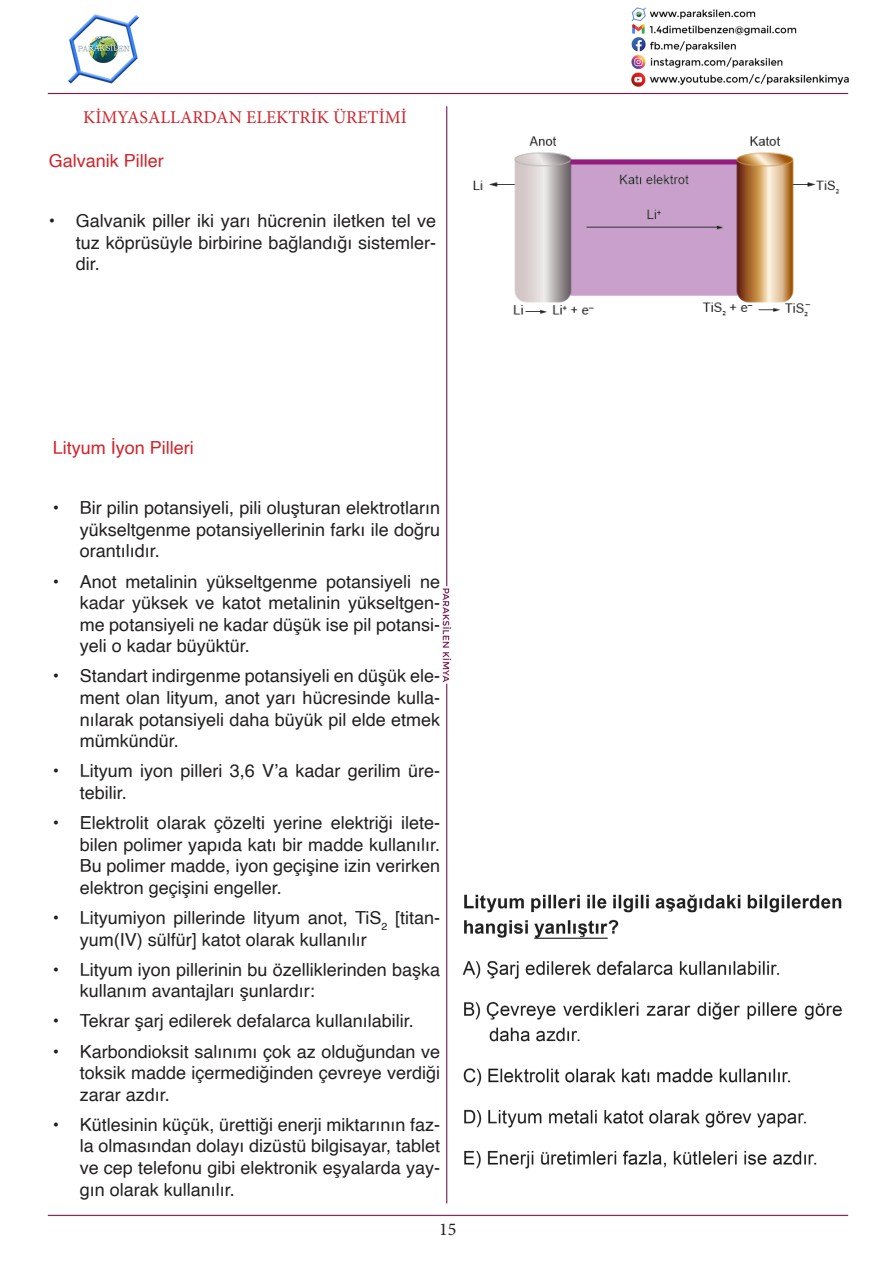
<style>
.page{position:relative;width:893px;height:1263px;background:#fff}
.page>*{position:absolute;margin:0;border:0;box-sizing:border-box;transform-origin:0 0}
.t1{font:18px/21.6px "Helvetica";color:#231f20;text-align:justify}
.t2{font:18px "Helvetica";color:#d1232a}
.t3{font:18px "Minion Pro";color:#d1232a}
.t4{font:18px "Minion Pro";color:#231f20}
</style>
<div class="page">
<img style="left:47px;top:7px;width:802px;height:1210px">
<img style="left:452px;top:128px;width:397px;height:194px">
<img style="left:455px;top:890px;width:394px;height:294px">
<p class="t3" style="left:83px;top:105px;width:325px">KİMYASALLARDAN ELEKTRİK ÜRETİMİ</p>
<p class="t2" style="left:49px;top:147px;width:117px">Galvanik Piller</p>
<p class="t1" style="left:76px;top:211px;width:362px;text-indent:-27px">• Galvanik piller iki yarı hücrenin iletken tel ve tuz köprüsüyle birbirine bağlandığı sistemler&shy;dir.</p>
<p class="t2" style="left:53px;top:434px;width:143px">Lityum İyon Pilleri</p>
<p class="t1" style="left:80px;top:498px;width:362px;text-indent:-27px">• Bir pilin potansiyeli, pili oluşturan elektrotların yükseltgenme potansiyellerinin farkı ile doğru orantılıdır.</p>
<p class="t1" style="left:80px;top:571px;width:362px;text-indent:-27px">• Anot metalinin yükseltgenme potansiyeli ne kadar yüksek ve katot metalinin yükseltgen&shy;me potansiyeli ne kadar düşük ise pil potansi&shy;yeli o kadar büyüktür.</p>
<p class="t1" style="left:80px;top:666px;width:362px;text-indent:-27px">• Standart indirgenme potansiyeli en düşük ele&shy;ment olan lityum, anot yarı hücresinde kulla&shy;nılarak potansiyeli daha büyük pil elde etmek mümkündür.</p>
<p class="t1" style="left:80px;top:761px;width:362px;text-indent:-27px">• Lityum iyon pilleri 3,6 V’a kadar gerilim üre&shy;tebilir.</p>
<p class="t1" style="left:80px;top:812px;width:362px;text-indent:-27px">• Elektrolit olarak çözelti yerine elektriği ilete&shy;bilen polimer yapıda katı bir madde kullanılır.<br>Bu polimer madde, iyon geçişine izin verirken elektron geçişini engeller.</p>
<p class="t1" style="left:80px;top:907px;width:362px;text-indent:-27px">• Lityumiyon pillerinde lityum anot, TiS<sub>2</sub> [titan&shy;yum(IV) sülfür] katot olarak kullanılır</p>
<p class="t1" style="left:80px;top:959px;width:362px;text-indent:-27px">• Lityum iyon pillerinin bu özelliklerinden başka kullanım avantajları şunlardır:</p>
<p class="t1" style="left:53px;top:1011px;width:363px">• Tekrar şarj edilerek defalarca kullanılabilir.</p>
<p class="t1" style="left:80px;top:1041px;width:362px;text-indent:-27px">• Karbondioksit salınımı çok az olduğundan ve toksik madde içermediğinden çevreye verdiği zarar azdır.</p>
<p class="t1" style="left:80px;top:1114px;width:362px;text-indent:-27px">• Kütlesinin küçük, ürettiği enerji miktarının faz&shy;la olmasından dolayı dizüstü bilgisayar, tablet ve cep telefonu gibi elektronik eşyalarda yay&shy;gın olarak kullanılır.</p>
<p class="t4" style="left:439px;top:1217px;width:19px">15</p>
</div>
